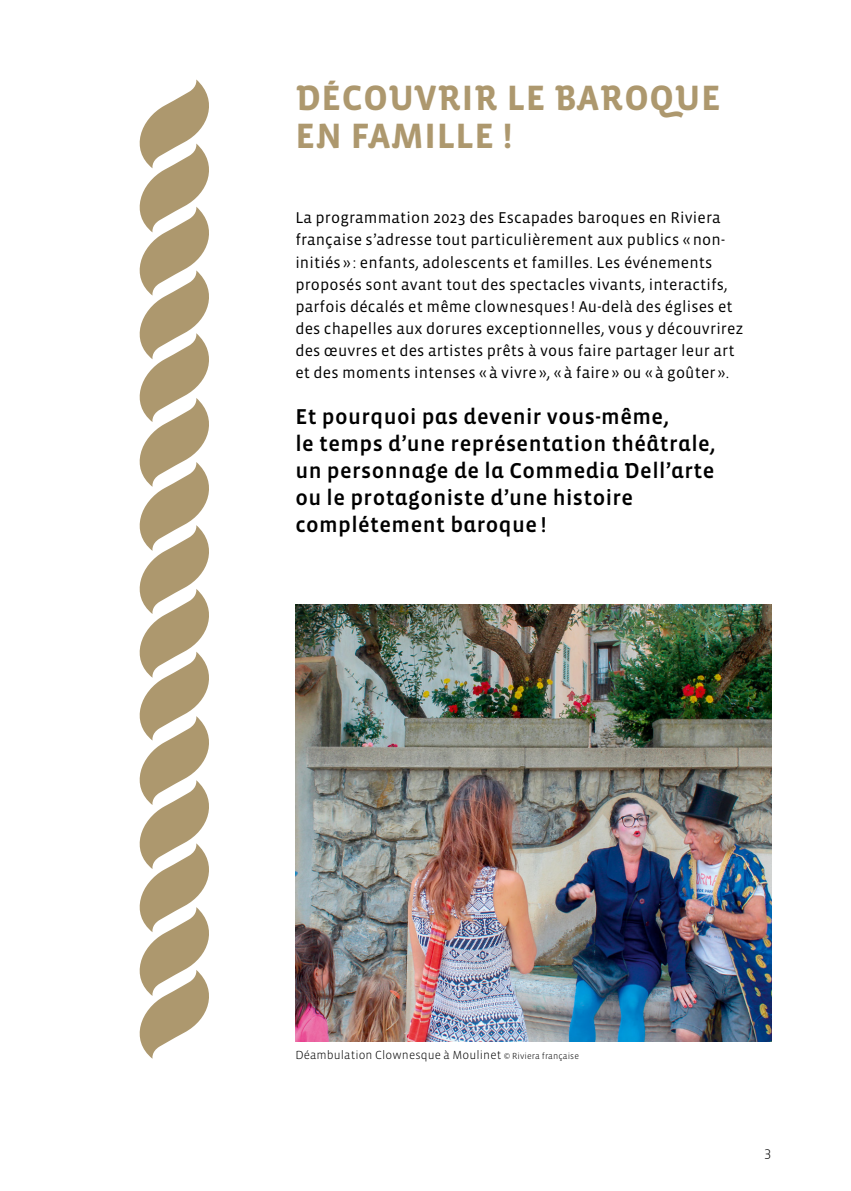
<style>
.page{position:relative;width:851px;height:1191px;background:#fff}
.page>*{position:absolute;margin:0;border:0;box-sizing:border-box;transform-origin:0 0}
.t1{font:700 36px/38px "Vista Sans OTCE";letter-spacing:.02em;color:#ad986e}
.t2{font:500 22px/27px "Vista Sans OTCE";letter-spacing:.02em;color:#000}
.t3{font:16px/22px "Vista Sans OTCE";letter-spacing:.01em;color:#000}
.t4{font:300 14px "Vista Sans OTCE";color:#000}
.t5{font:300 12px "Vista Sans OTCE";letter-spacing:.01em;color:#000}
.s1{font-size:9px}
</style>
<div class="page">
<svg style="left:139px;top:79px;width:70px;height:979px"></svg>
<img style="left:295px;top:605px;width:476px;height:436px">
<h1 class="t1" style="left:295px;top:79px;width:427px">DÉCOUVRIR LE BAROQUE<br>EN FAMILLE !</h1>
<p class="t3" style="left:295px;top:207px;width:449px">La programmation 2023 des Escapades baroques en Riviera française s’adresse tout particulièrement aux publics «non&shy;initiés » : enfants, adolescents et familles. Les événements proposés sont avant tout des spectacles vivants, interactifs, parfois décalés et même clownesques ! Au-delà des églises et des chapelles aux dorures exceptionnelles, vous y découvrirez des œuvres et des artistes prêts à vous faire partager leur art et des moments intenses « à vivre », « à faire » ou « à goûter ».</p>
<h2 class="t2" style="left:295px;top:403px;width:422px">Et pourquoi pas devenir vous-même,<br>le temps d’une représentation théâtrale, un personnage de la Commedia Dell’arte ou le protagoniste d’une histoire complétement baroque !</h2>
<p class="t5" style="left:295px;top:1048px;width:285px">Déambulation Clownesque à Moulinet <span class="s1">© Riviera française</span></p>
<p class="t4" style="left:764px;top:1144px;width:8px">3</p>
</div>
